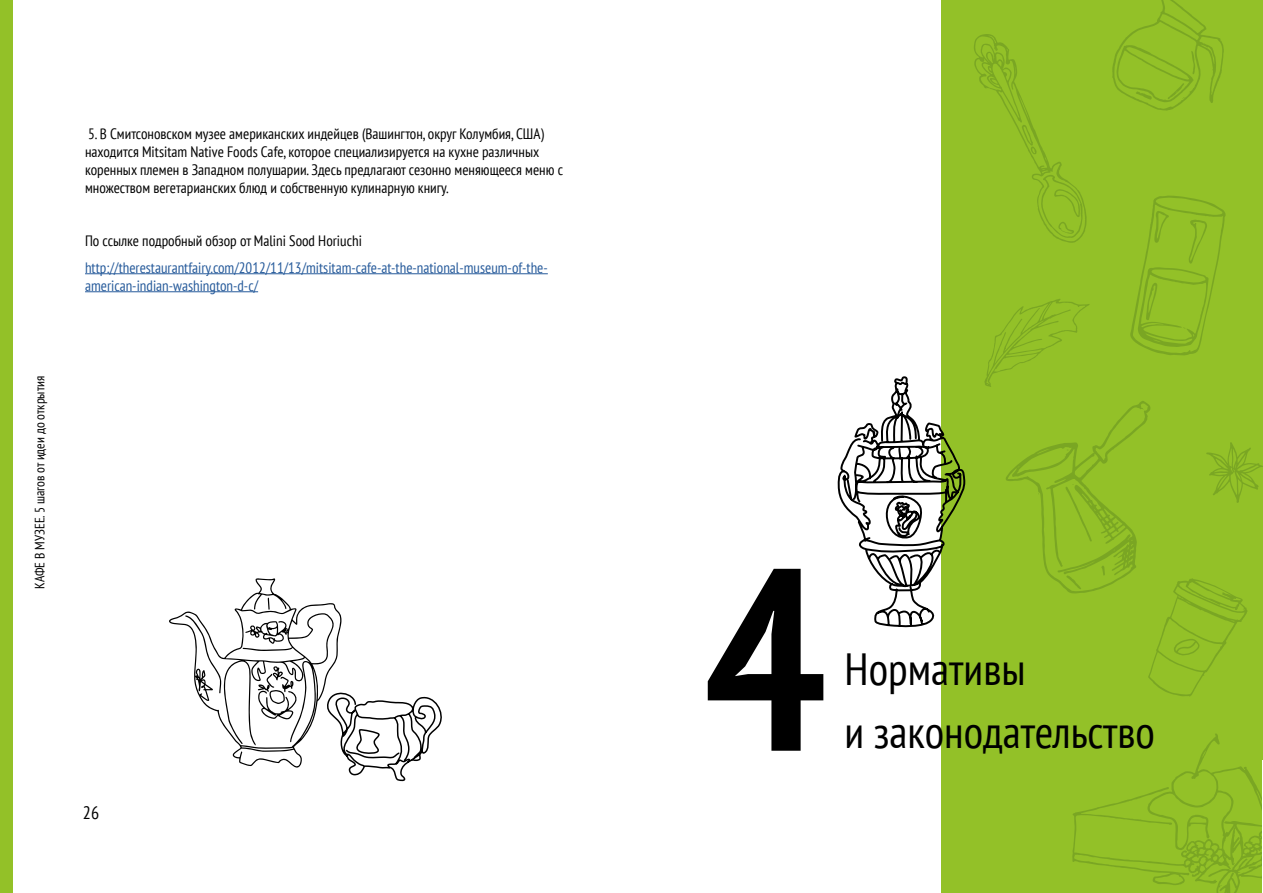
<style>
.page{position:relative;width:1263px;height:893px;background:#fff}
.page>*{position:absolute;margin:0;border:0;box-sizing:border-box;transform-origin:0 0}
.t1{font:700 condensed 258px "PT Sans";color:#000}
.t2{font:condensed 45px "PT Sans";color:#000}
.t3{font:condensed 18px "PT Sans";color:#000}
.t4{font:condensed 15px/18px "PT Sans";color:#000}
.t5{font:condensed 15px/18px "PT Sans";color:#275b9b}
.t6{font:condensed 13.5px "PT Sans";color:#000}
</style>
<div class="page">
<div style="left:941px;top:0;width:322px;height:893px;background:#93c128"></div>
<svg style="left:974px;top:34px;width:113px;height:209px"></svg>
<svg style="left:1112px;top:0;width:112px;height:111px"></svg>
<svg style="left:1072px;top:733px;width:191px;height:160px"></svg>
<svg style="left:1130px;top:196px;width:96px;height:159px"></svg>
<svg style="left:984px;top:299px;width:106px;height:88px"></svg>
<svg style="left:1006px;top:401px;width:257px;height:296px"></svg>
<hr style="left:1262px;top:760px;width:1px;height:132px;background:#fff">
<hr style="left:85px;top:273px;width:463px;height:1px;background:#275b9b">
<hr style="left:85px;top:291px;width:173px;height:1px;background:#275b9b">
<div style="left:0;top:0;width:13px;height:893px;background:#93c128"></div>
<svg style="left:169px;top:578px;width:273px;height:204px"></svg>
<svg style="left:837px;top:376px;width:129px;height:252px"></svg>
<p class="t6" style="left:31px;top:589px;width:215px;rotate:-90deg">КАФЕ В МУЗЕЕ. 5 шагов от идеи до открытия</p>
<p class="t4" style="left:85px;top:124px;width:479px">5. В Смитсоновском музее американских индейцев (Вашингтон, округ Колумбия, США) находится Mitsitam Native Foods Cafe, которое специализируется на кухне различных коренных племен в Западном полушарии. Здесь предлагают сезонно меняющееся меню с множеством вегетарианских блюд и собственную кулинарную книгу.</p>
<p class="t4" style="left:85px;top:232px;width:278px">По ссылке подробный обзор от Malini Sood Horiuchi</p>
<p class="t5" style="left:85px;top:258px;width:464px">http://therestaurantfairy.com/2012/11/13/mitsitam-cafe-at-the-national-museum-of-the&shy;american-indian-washington-d-c/</p>
<p class="t3" style="left:83px;top:801px;width:18px">26</p>
<h1 class="t1" style="left:703px;top:490px;width:125px">4</h1>
<h2 class="t2" style="left:844px;top:641px;width:183px">Нормативы</h2>
<h2 class="t2" style="left:844px;top:703px;width:312px">и законодательство</h2>
</div>
